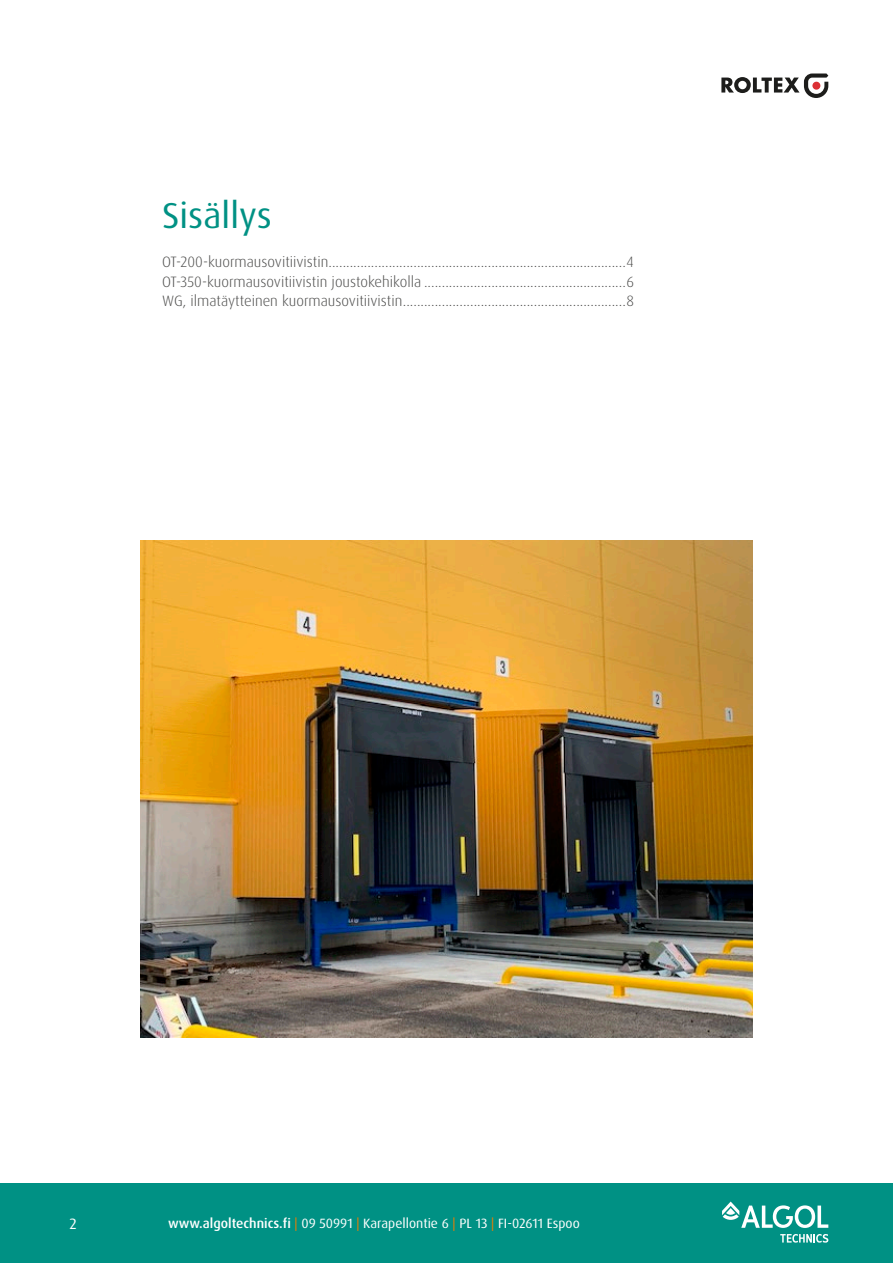
<style>
.page{position:relative;width:893px;height:1263px;background:#fff}
.page>*{position:absolute;margin:0;border:0;box-sizing:border-box;transform-origin:0 0}
.t1{font:36px "Dax Pro";color:#009184}
.t2{font:300 15px/19.5px "Dax Pro";color:#4b4b4a;text-align:justify}
.t3{font:15px "Dax Pro";color:#fff}
.t4{font:13.5px "Dax Pro";color:#fff}
.s1{font-weight:500}
.s2{color:#ef7d00}
</style>
<div class="page">
<div style="left:0;top:1183px;width:893px;height:80px;background:#009184"></div>
<svg style="left:780px;top:1234px;width:48px;height:8px"></svg>
<svg style="left:722px;top:1201px;width:106px;height:27px"></svg>
<svg style="left:721px;top:74px;width:107px;height:24px"></svg>
<img style="left:141px;top:540px;width:611px;height:498px">
<h1 class="t1" style="left:162px;top:193px;width:111px">Sisällys</h1>
<p class="t2" style="left:162px;top:252px;width:473px">OT-200-kuormausovitiivistin....................................................................................4<br>OT-350-kuormausovitiivistin joustokehikolla .........................................................6<br>WG, ilmatäytteinen kuormausovitiivistin...............................................................8</p>
<p class="t3" style="left:69px;top:1214px;width:9px">2</p>
<p class="t4" style="left:168px;top:1215px;width:413px"><span class="s1">www.algoltechnics.fi</span> <span class="s2">|</span> 09 50991 <span class="s2">|</span> Karapellontie 6 <span class="s2">|</span> PL 13 <span class="s2">|</span> FI-02611 Espoo</p>
</div>
